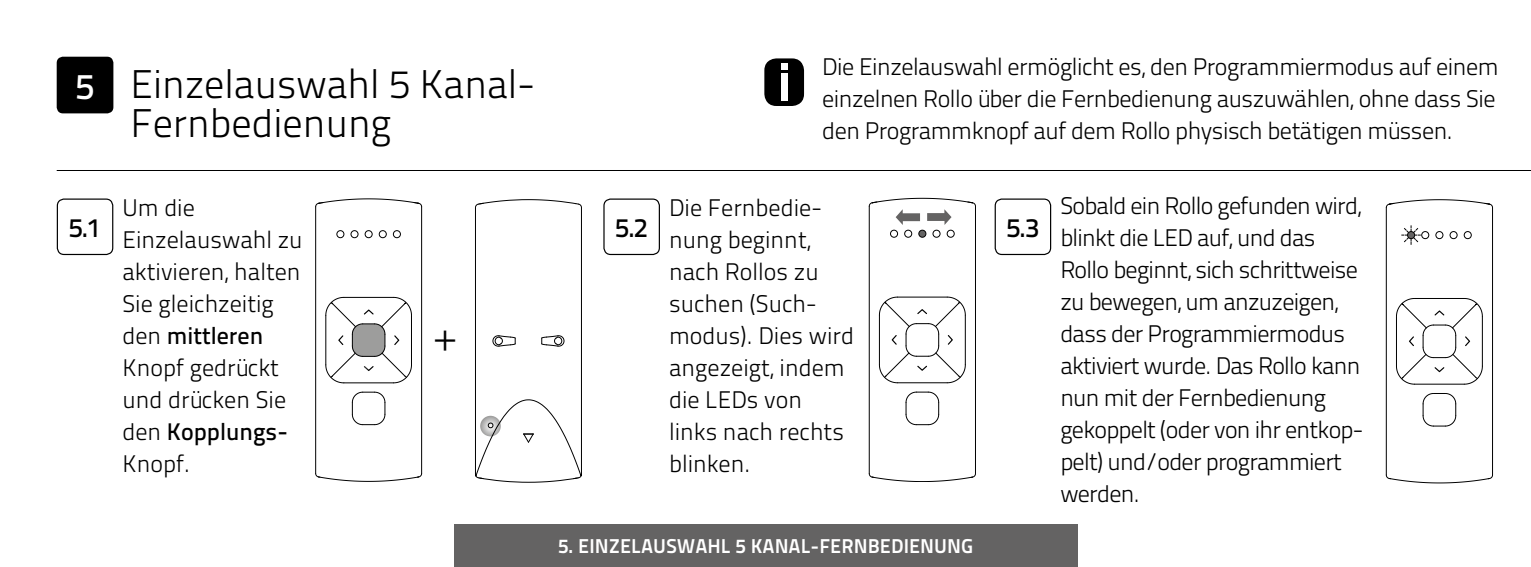
<style>
.page{position:relative;width:1531px;height:567px;background:#fff}
.page>*{position:absolute;margin:0;border:0;box-sizing:border-box;transform-origin:0 0}
.t1{font:40px/39.2px "Titillium Text 14 L 250 wt";color:#000}
.t2{font:36px "Titillium Text 14 L 600 wt";color:#fff}
.t3{font:26.8px "Titillium Text 14 L 600 wt";color:#000}
.t4{font:24px/32px "Titillium Text 14 L 250 wt";letter-spacing:-.02em;color:#000}
.t5{font:24px/32px "Titillium Text 14 L 250 wt";color:#000}
.t6{font:24px "Titillium Text 14 L 600 wt";color:#000}
.t7{font:20px "Titillium Maps 29 L 800 wt";color:#fff}
.s1{font-family:"Titillium Text 14 L 250 wt"}
</style>
<div class="page">
<div style="left:454px;top:524px;width:623px;height:43px;background:#646363"></div>
<div style="left:764px;top:58px;width:40px;height:48px;background:#000;border-radius:12px"></div>
<div style="left:780px;top:74px;width:7px;height:27px;background:#fff"></div>
<div style="left:780px;top:63px;width:7px;height:7px;background:#fff"></div>
<hr style="left:57px;top:170px;width:1474px;height:1px;background:#000">
<svg style="left:492px;top:335px;width:24px;height:12px"></svg>
<svg style="left:541px;top:335px;width:24px;height:12px"></svg>
<hr style="left:581px;top:208px;width:1px;height:266px;background:#000">
<hr style="left:475px;top:208px;width:1px;height:266px;background:#000">
<svg style="left:475px;top:199px;width:107px;height:9px"></svg>
<svg style="left:475px;top:399px;width:107px;height:84px"></svg>
<svg style="left:351px;top:391px;width:35px;height:35px"></svg>
<hr style="left:315px;top:207px;width:1px;height:266px;background:#000">
<hr style="left:421px;top:207px;width:1px;height:266px;background:#000">
<svg style="left:315px;top:473px;width:107px;height:9px"></svg>
<svg style="left:315px;top:198px;width:107px;height:10px"></svg>
<div style="left:336px;top:230px;width:8px;height:8px;border:1px solid #000;border-radius:50%"></div>
<div style="left:351px;top:230px;width:7px;height:8px;border:1px solid #000;border-radius:50%"></div>
<div style="left:393px;top:230px;width:8px;height:8px;border:1px solid #000;border-radius:50%"></div>
<div style="left:379px;top:230px;width:8px;height:8px;border:1px solid #000;border-radius:50%"></div>
<div style="left:365px;top:230px;width:8px;height:8px;border:1px solid #000;border-radius:50%"></div>
<svg style="left:325px;top:297px;width:87px;height:87px"></svg>
<svg style="left:905px;top:391px;width:34px;height:34px"></svg>
<hr style="left:868px;top:206px;width:2px;height:268px;background:#000">
<hr style="left:975px;top:206px;width:1px;height:268px;background:#000">
<svg style="left:868px;top:473px;width:108px;height:9px"></svg>
<div style="left:890px;top:230px;width:8px;height:8px;border:1px solid #000;border-radius:50%"></div>
<div style="left:904px;top:230px;width:8px;height:8px;border:1px solid #000;border-radius:50%"></div>
<div style="left:947px;top:230px;width:7px;height:8px;border:1px solid #000;border-radius:50%"></div>
<div style="left:932px;top:230px;width:8px;height:8px;border:1px solid #000;border-radius:50%"></div>
<div style="left:919px;top:230px;width:7px;height:7px;background:#646363;border-radius:50%"></div>
<div style="left:918px;top:230px;width:8px;height:8px;border:1px solid #000;border-radius:50%"></div>
<svg style="left:868px;top:198px;width:108px;height:27px"></svg>
<svg style="left:878px;top:296px;width:88px;height:88px"></svg>
<svg style="left:1422px;top:393px;width:34px;height:34px"></svg>
<hr style="left:1385px;top:208px;width:2px;height:267px;background:#000">
<hr style="left:1492px;top:208px;width:1px;height:267px;background:#000">
<svg style="left:1385px;top:474px;width:108px;height:10px"></svg>
<svg style="left:1385px;top:199px;width:108px;height:9px"></svg>
<div style="left:1421px;top:231px;width:8px;height:8px;border:1px solid #000;border-radius:50%"></div>
<div style="left:1464px;top:231px;width:7px;height:8px;border:1px solid #000;border-radius:50%"></div>
<div style="left:1449px;top:231px;width:8px;height:8px;border:1px solid #000;border-radius:50%"></div>
<div style="left:1435px;top:231px;width:8px;height:8px;border:1px solid #000;border-radius:50%"></div>
<svg style="left:1402px;top:226px;width:18px;height:18px"></svg>
<div style="left:1407px;top:232px;width:7px;height:7px;background:#646363;border-radius:50%"></div>
<div style="left:1407px;top:231px;width:8px;height:8px;border:1px solid #000;border-radius:50%"></div>
<svg style="left:1396px;top:298px;width:87px;height:87px"></svg>
<div style="left:57px;top:57px;width:56px;height:56px;background:#000;border-radius:6px"></div>
<div style="left:57px;top:198px;width:56px;height:57px;border:1px solid #000;border-radius:7px"></div>
<div style="left:603px;top:198px;width:57px;height:57px;border:1px solid #000;border-radius:7px"></div>
<div style="left:994px;top:198px;width:57px;height:57px;border:1px solid #000;border-radius:7px"></div>
<h2 class="t2" style="left:75px;top:64px;width:21px">5</h2>
<h1 class="t1" style="left:130px;top:64px;width:406px">Einzelauswahl 5 Kanal-<br>Fernbedienung</h1>
<p class="t4" style="left:822px;top:50px;width:678px">Die Einzelauswahl ermöglicht es, den Programmiermodus auf einem einzelnen Rollo über die Fernbedienung auszuwählen, ohne dass Sie den Programmknopf auf dem Rollo physisch betätigen müssen.</p>
<p class="t5" style="left:669px;top:191px;width:186px">Die Fernbedie&shy;nung beginnt, nach Rollos zu suchen (Such&shy;modus). Dies wird angezeigt, indem die LEDs von links nach rechts blinken.</p>
<p class="t5" style="left:122px;top:192px;width:182px">Um die<br>Einzelauswahl zu aktivieren, halten<br>Sie gleichzeitig</p>
<p class="t6" style="left:122px;top:321px;width:142px"><span class="s1">den</span> mittleren</p>
<p class="t5" style="left:122px;top:352px;width:165px">Knopf gedrückt und drücken Sie</p>
<p class="t6" style="left:122px;top:417px;width:167px"><span class="s1">den</span> Kopplungs-</p>
<p class="t4" style="left:122px;top:448px;width:69px">Knopf.</p>
<p class="t3" style="left:69px;top:211px;width:34px">5.1</p>
<p class="t3" style="left:615px;top:211px;width:34px">5.2</p>
<p class="t3" style="left:1006px;top:211px;width:34px">5.3</p>
<h1 class="t1" style="left:437px;top:317px;width:19px">+</h1>
<p class="t7" style="left:558px;top:531px;width:416px">5. EINZELAUSWAHL 5 KANAL-FERNBEDIENUNG</p>
<p class="t4" style="left:1060px;top:190px;width:305px">Sobald ein Rollo gefunden wird, blinkt die LED auf, und das<br>Rollo beginnt, sich schrittweise zu bewegen, um anzuzeigen, dass der Programmiermodus aktiviert wurde. Das Rollo kann nun mit der Fernbedienung gekoppelt (oder von ihr entkop&shy;pelt) und/oder programmiert werden.</p>
</div>
